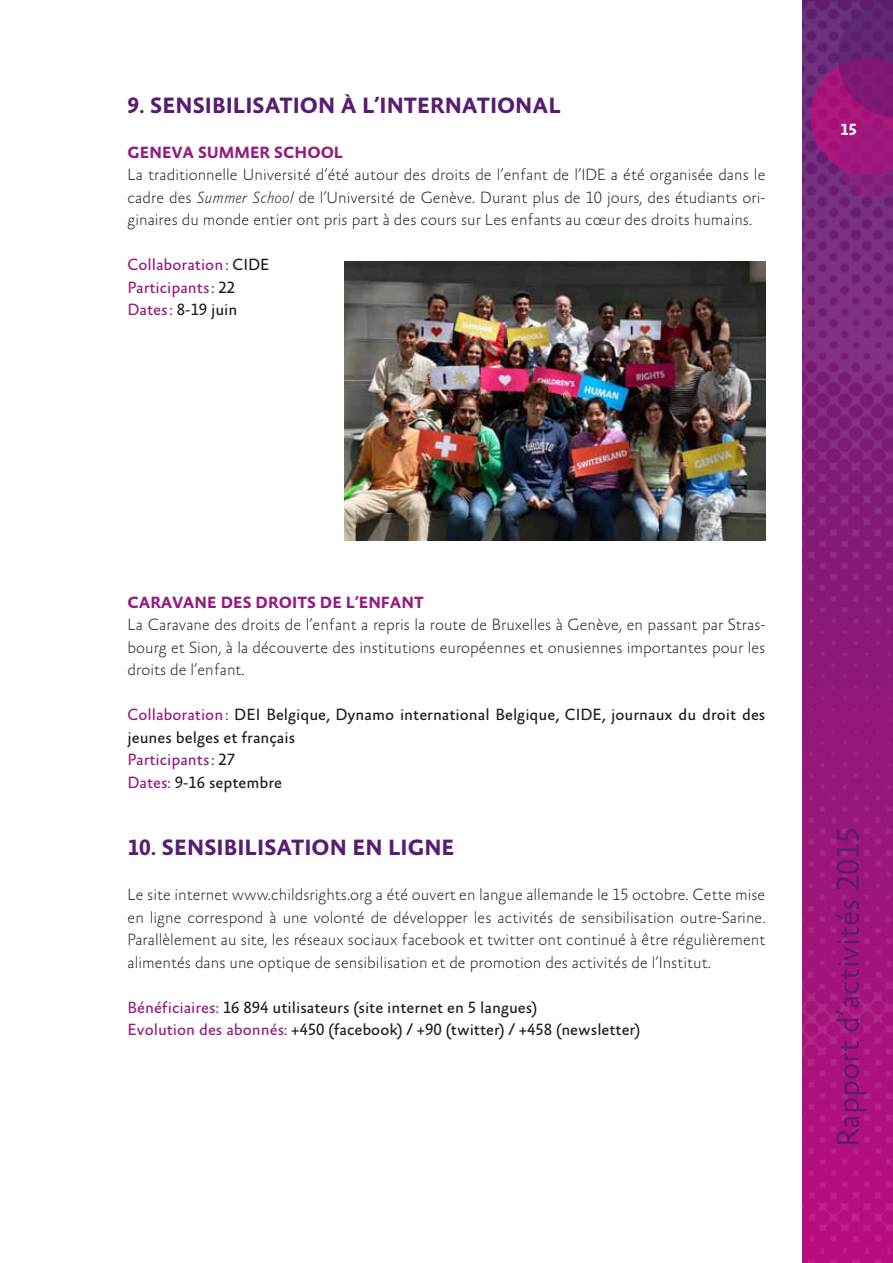
<style>
.page{position:relative;width:893px;height:1263px;background:#fff}
.page>*{position:absolute;margin:0;border:0;box-sizing:border-box;transform-origin:0 0}
.t1{font:300 31.95px "Absara Sans TF";color:#581d70}
.t2{font:700 22.5px "Absara Sans TF";color:#581d70}
.t3{font:100 16.5px/22.5px "Absara Sans TF";color:#1d1d1b;text-align:justify}
.t4{font:16.5px/22.5px "Absara Sans TF";color:#1d1d1b}
.t5{font:16.5px/22.5px "Absara Sans TF";color:#951b81}
.t6{font:700 16.5px "Absara Sans TF";color:#951b81}
.t7{font:700 16.5px "Absara Sans TF";color:#fff}
.s1{font-style:italic}
.s2{color:#1d1d1b}
.s3{color:#951b81}
</style>
<div class="page">
<img style="left:802px;top:0;width:91px;height:1263px">
<svg style="left:810px;top:0;width:83px;height:197px;background:#811e78"></svg>
<img style="left:344px;top:262px;width:421px;height:278px">
<h2 class="t2" style="left:128px;top:93px;width:109px">9. SENSI BILIS</h2>
<h2 class="t2" style="left:265px;top:93px;width:291px">ATION À L’I NTERNATIONAL</h2>
<p class="t6" style="left:128px;top:143px;width:212px">GENEVA SUMMER SCHOOL</p>
<p class="t3" style="left:128px;top:164px;width:639px">La traditionnelle Université d’été autour des droits de l’enfant de l’I DE a été organisée dans le cadre des <span class="s1">Summer School</span> de l’Université de Genève. Durant plus de 10 jours, des étudiants ori&shy;ginaires du monde entier ont pris part à des cours sur Les enfants au cœur des droits humains.</p>
<p class="t5" style="left:128px;top:254px;width:143px">Collaboration: <span class="s2">CIDE<br></span>Participants: <span class="s2">22<br></span>Dates: <span class="s2">8-19 juin</span></p>
<p class="t7" style="left:840px;top:121px;width:19px">15</p>
<p class="t6" style="left:128px;top:593px;width:104px">CARAVANE DES</p>
<p class="t6" style="left:256px;top:593px;width:170px">DROITS DE L’ENFANT</p>
<p class="t3" style="left:128px;top:614px;width:639px">La Caravane des droits de l’enfant a repris la route de Bruxelles à Genève, en passant par Stras&shy;bourg et Sion, à la découverte des institutions européennes et onusiennes importantes pour les droits de l’enfant.</p>
<p class="t4" style="left:128px;top:704px;width:639px"><span class="s3">Collaboration:</span> DEI Belgique, Dynamo international Belgique, CIDE, journaux du droit des jeunes belges et français<br><span class="s3">Participants:</span> 27<br><span class="s3">Dates:</span> 9-16 septembre</p>
<h2 class="t2" style="left:128px;top:836px;width:120px">10. SENSI BILIS</h2>
<h2 class="t2" style="left:276px;top:836px;width:177px">ATION EN LIGNE</h2>
<p class="t3" style="left:128px;top:884px;width:639px">Le site internet www.childsrights.org a été ouvert en langue allemande le 15 octobre. Cette mise en ligne correspond à une volonté de développer les activités de sensibilisation outre-Sarine.<br>Parallèlement au site, les réseaux sociaux facebook et twitter ont continué à être régulièrement alimentés dans une optique de sensibilisation et de promotion des activités de l’I nstitut.</p>
<p class="t4" style="left:128px;top:997px;width:514px"><span class="s3">Bénéficiaires:</span> 16 894 utilisateurs (site internet en 5 langues)<br><span class="s3">Evolution des abonnés:</span> +450 (facebook) / +90 (twitter) / +458 (newsletter)</p>
<h1 class="t1" style="left:832px;top:1147px;width:322px;rotate:-90deg">Rapport d’activités 2015</h1>
</div>
